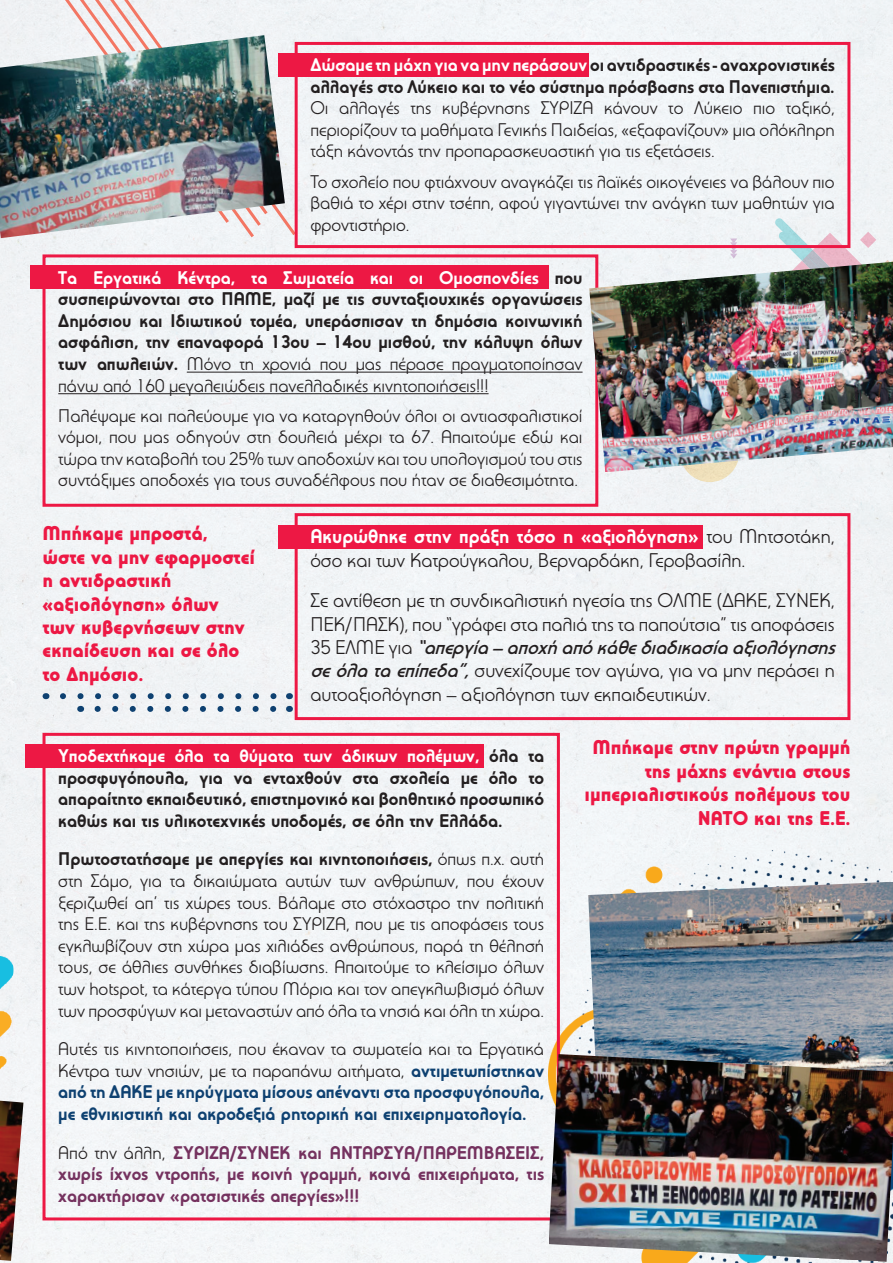
<style>
.page{position:relative;width:893px;height:1263px;background:#f1f4f6}
.page>*{position:absolute;margin:0;border:0;box-sizing:border-box;transform-origin:0 0}
.t1{font:19.5px/23.4px "PF Universal";color:#231f20}
.t2{font:900 19.5px/23.4px "PF Universal";color:#ed1844}
.t3{font:18px/21.6px "PF Universal";color:#231f20;text-align:justify}
.t4{font:700 18px/21.6px "PF Universal";color:#231f20;text-align:justify}
.t5{font:700 18px/21.6px "PF Universal";color:#0e4171;text-align:justify}
.t6{font:700 18px/21.6px "PF Universal";color:#75325f;text-align:justify}
.s1{font-weight:700;color:#fff}
.s2{font-weight:700}
.s3{color:#fff}
.s4{font-weight:400}
.s5{font-weight:500;font-style:italic}
.s6{font-weight:400;color:#231f20}
</style>
<div class="page">
<div style="left:26px;top:744px;width:458px;height:23px;background:#ed1844"></div>
<svg style="left:271px;top:0;width:28px;height:238px"></svg>
<svg style="left:0;top:0;width:257px;height:241px"></svg>
<div style="left:30px;top:266px;width:519px;height:23px;background:#ed1844"></div>
<img style="left:0;top:35px;width:285px;height:203px">
<div style="left:279px;top:53px;width:310px;height:24px;background:#ed1844"></div>
<div style="left:295px;top:42px;width:555px;height:206px;border:3px solid #ed1844"></div>
<hr style="left:187px;top:372px;width:396px;height:1px;background:#231f20">
<hr style="left:58px;top:393px;width:431px;height:1px;background:#231f20">
<div style="left:43px;top:254px;width:555px;height:253px;border:3px solid #ed1844"></div>
<img style="left:589px;top:262px;width:304px;height:210px">
<div style="left:279px;top:525px;width:424px;height:23px;background:#ed1844"></div>
<div style="left:295px;top:513px;width:555px;height:207px;border:3px solid #ed1844"></div>
<img style="left:549px;top:850px;width:344px;height:413px">
<div style="left:43px;top:733px;width:517px;height:487px;border:3px solid #ed1844"></div>
<img style="left:588px;top:882px;width:305px;height:172px">
<img style="left:549px;top:1054px;width:344px;height:208px">
<img style="left:0;top:940px;width:18px;height:161px">
<img style="left:0;top:1101px;width:23px;height:160px">
<svg style="left:63px;top:693px;width:217px;height:6px"></svg>
<svg style="left:98px;top:706px;width:182px;height:6px"></svg>
<p class="t3" style="left:310px;top:54px;width:526px"><span class="s1">Δώσαμε τη μάχη για να μην περάσουν</span> <span class="s2">οι αντιδραστικές - αναχρονιστικές αλλαγές στο Λύκειο και το νέο σύστημα πρόσβασης στα Πανεπιστήμια.<br></span>Οι αλλαγές της κυβέρνησης ΣΥΡΙΖΑ κάνουν το Λύκειο πιο ταξικό, περιορίζουν τα μαθήματα Γενικής Παιδείας, «εξαφανίζουν» μια ολόκληρη τάξη κάνοντάς την προπαρασκευαστική για τις εξετάσεις.</p>
<p class="t3" style="left:310px;top:170px;width:526px">Το σχολείο που φτιάχνουν αναγκάζει τις λαϊκές οικογένειες να βάλουν πιο βαθιά το χέρι στην τσέπη, αφού γιγαντώνει την ανάγκη των μαθητών για φροντιστήριο.</p>
<p class="t4" style="left:58px;top:266px;width:526px"><span class="s3">Τα Εργατικά Κέντρα, τα Σωματεία και οι Ομοσπονδίες</span> που συσπειρώνονται στο ΠΑΜΕ, μαζί με τις συνταξιουχικές οργανώσεις Δημόσιου και Ιδιωτικού τομέα, υπεράσπισαν τη δημόσια κοινωνική ασφάλιση, την επαναφορά 13ου – 14ου μισθού, την κάλυψη όλων των απωλειών. <span class="s4">Μόνο τη χρονιά που μας πέρασε πραγματοποίησαν πάνω από 160 μεγαλειώδεις πανελλαδικές κινητοποιήσεις!!!</span></p>
<p class="t3" style="left:58px;top:404px;width:526px">Παλέψαμε και παλεύουμε για να καταργηθούν όλοι οι αντιασφαλιστικοί νόμοι, που μας οδηγούν στη δουλειά μέχρι τα 67. Απαιτούμε εδώ και τώρα την καταβολή του 25% των αποδοχών και του υπολογισμού του στις συντάξιμες αποδοχές για τους συναδέλφους που ήταν σε διαθεσιμότητα.</p>
<p class="t1" style="left:310px;top:525px;width:526px"><span class="s1">Ακυρώθηκε στην πράξη τόσο η «αξιολόγηση»</span> του Μητσοτάκη, όσο και των Κατρούγκαλου, Βερναρδάκη, Γεροβασίλη.</p>
<p class="t1" style="left:310px;top:588px;width:532px">Σε αντίθεση με τη συνδικαλιστική ηγεσία της ΟΛΜΕ (ΔΑΚΕ, ΣΥΝΕΚ, ΠΕΚ/ΠΑΣΚ), που “γράφει στα παλιά της τα παπούτσια” τις αποφάσεις 3 5 Ε Λ Μ Ε γ ι α <span class="s5">“απεργία–αποχήαπόκάθεδιαδικασίααξιολόγησης σεόλαταεπίπεδα”,</span>συνεχίζουμε τον αγώνα, για να μην περάσει η αυτοαξιολόγηση – αξιολόγηση των εκπαιδευτικών.</p>
<p class="t2" style="left:43px;top:521px;width:214px">Μπήκαμε μπροστά, ώστε να μην εφαρμοστεί η αντιδραστική «αξιολόγηση» όλων των κυβερνήσεων στην εκπαίδευση και σε όλο το Δημόσιο.</p>
<p class="t4" style="left:58px;top:744px;width:487px"><span class="s3">Yποδεχτήκαμε όλα τα θύματα των άδικων πολέμων,</span> όλα τα προσφυγόπουλα, για να ενταχθούν στα σχολεία με όλο το απαραίτητο εκπαιδευτικό, επιστημονικό και βοηθητικό προσωπικό καθώς και τις υλικοτεχνικές υποδομές, σε όλη την Ελλάδα.</p>
<p class="t3" style="left:58px;top:848px;width:487px"><span class="s2">Πρωτοστατήσαμε με απεργίες και κινητοποιήσεις,</span> όπως π.χ. αυτή στη Σάμο, για τα δικαιώματα αυτών των ανθρώπων, που έχουν ξεριζωθεί απ’ τις χώρες τους. Βάλαμε στο στόχαστρο την πολιτική της Ε.Ε. και της κυβέρνησης του ΣΥΡΙΖΑ, που με τις αποφάσεις τους εγκλωβίζουν στη χώρα μας χιλιάδες ανθρώπους, παρά τη θέλησή τους, σε άθλιες συνθήκες διαβίωσης. Απαιτούμε το κλείσιμο όλων των hotspot, τα κάτεργα τύπου Μόρια και τον απεγκλωβισμό όλων των προσφύγων και μεταναστών από όλα τα νησιά και όλη τη χώρα.</p>
<p class="t5" style="left:58px;top:1038px;width:487px"><span class="s6">Αυτές τις κινητοποιήσεις, που έκαναν τα σωματεία και τα Εργατικά Κέντρα των νησιών, με τα παραπάνω αιτήματα,</span> αντιμετωπίστηκαν από τη ΔΑΚΕ με κηρύγματα μίσους απέναντι στα προσφυγόπουλα, με εθνικιστική και ακροδεξιά ρητορική και επιχειρηματολογία.</p>
<p class="t6" style="left:58px;top:1141px;width:487px"><span class="s6">Από την άλλη,</span> ΣΥΡΙΖΑ/ΣΥΝΕΚ και ΑΝΤΑΡΣΥΑ/ΠΑΡΕΜΒΑΣΕΙΣ, χωρίς ίχνος ντροπής, με κοινή γραμμή, κοινά επιχειρήματα, τις χαρακτήρισαν «ρατσιστικές απεργίες»!!!</p>
<p class="t2" style="left:585px;top:735px;width:267px;text-align:right">Μπήκαμε στην πρώτη γραμμή της μάχης ενάντια στους ιμπεριαλιστικούς πολέμους του<br>ΝΑΤΟ και της Ε.Ε.</p>
</div>
